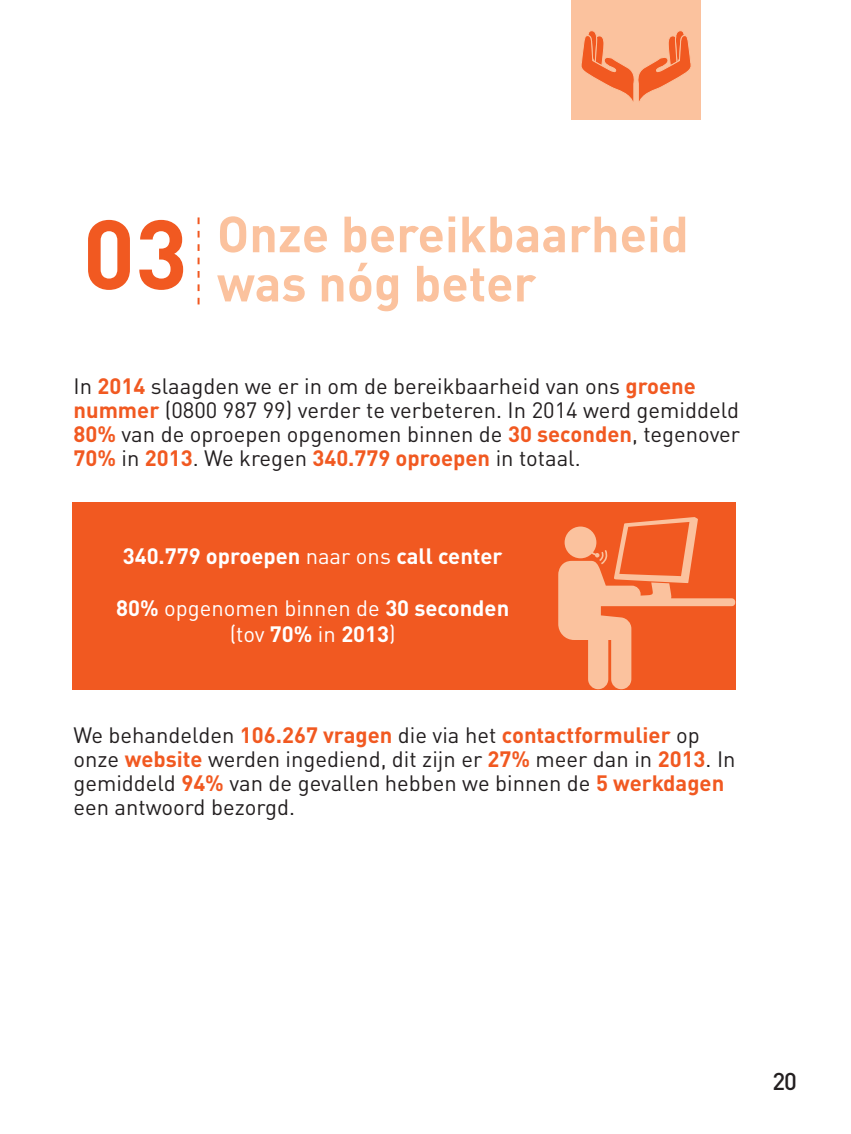
<style>
.page{position:relative;width:851px;height:1134px;background:#fff}
.page>*{position:absolute;margin:0;border:0;box-sizing:border-box;transform-origin:0 0}
.t1{font:700 96.6px "DINOT";color:#f15921}
.t2{font:700 50px/49.2px "DINOT";color:#fbc29e}
.t3{font:500 24px "DINOT";color:#231f20}
.t4{font:22px/24px "DINOT";color:#231f20}
.t5{font:22px/26px "DINOT";color:#fff;text-align:center}
.t6{font:700 22px "DINOT";color:#fff}
.s1{font-weight:700;color:#f15921}
.s2{font-weight:400}
.s3{font-weight:700}
</style>
<div class="page">
<svg style="left:197px;top:217px;width:2px;height:87px"></svg>
<div style="left:571px;top:0;width:129px;height:119px;background:#fbc29e"></div>
<div style="left:72px;top:502px;width:663px;height:187px;background:#f15921"></div>
<svg style="left:558px;top:517px;width:177px;height:172px"></svg>
<svg style="left:581px;top:31px;width:110px;height:71px"></svg>
<h1 class="t1" style="left:83px;top:191px;width:106px">03</h1>
<h2 class="t2" style="left:217px;top:208px;width:473px">Onze bereikbaarheid was nóg beter</h2>
<p class="t4" style="left:73px;top:373px;width:668px">In <span class="s1">2014</span> slaagden we er in om de bereikbaarheid van ons <span class="s1">groene nummer</span> (0800 987 99) verder te verbeteren. In 2014 werd gemiddeld <span class="s1">80%</span> van de oproepen opgenomen binnen de <span class="s1">30 seconden</span>, tegenover <span class="s1">70%</span> in <span class="s1">2013</span>. We kregen <span class="s1">340.779 oproepen</span> in totaal.</p>
<p class="t6" style="left:123px;top:542px;width:381px">340.779 oproepen <span class="s2">naar ons</span> call center</p>
<p class="t5" style="left:116px;top:595px;width:394px"><span class="s3">80%</span> opgenomen binnen de <span class="s3">30 seconden </span>(tov <span class="s3">70%</span> in <span class="s3">2013</span>)</p>
<p class="t4" style="left:73px;top:722px;width:663px">We behandelden <span class="s1">106.267 vragen</span> die via het <span class="s1">contactformulier</span> op onze <span class="s1">website</span> werden ingediend, dit zijn er <span class="s1">27%</span> meer dan in <span class="s1">2013</span>. In gemiddeld <span class="s1">94%</span> van de gevallen hebben we binnen de <span class="s1">5 werkdagen </span>een antwoord bezorgd.</p>
<p class="t3" style="left:772px;top:1066px;width:26px">20</p>
</div>
